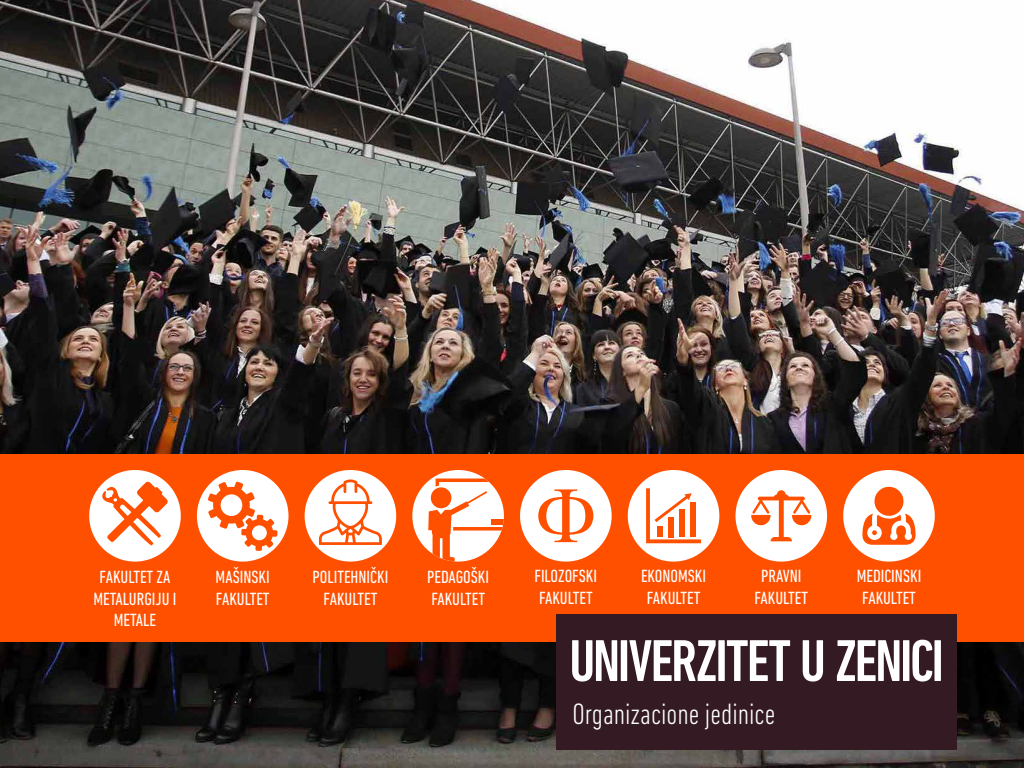
<style>
.page{position:relative;width:1024px;height:768px;background:#fff}
.page>*{position:absolute;margin:0;border:0;box-sizing:border-box;transform-origin:0 0}
.t1{font:500 condensed 60px "DIN Next LT Pro";letter-spacing:-.04em;color:#fff}
.t2{font:300 condensed 30px "DIN Next LT Pro";color:#fff}
.t3{font:condensed 18px/21.6px "DIN Next LT Pro";color:#fff;text-align:center}
</style>
<div class="page">
<img style="left:0;top:0;width:1024px;height:768px">
<div style="left:0;top:454px;width:1024px;height:188px;background:#ff5000"></div>
<div style="left:520px;top:470px;width:92px;height:92px;background:#fff;border-radius:50%"></div>
<div style="left:628px;top:470px;width:91px;height:92px;background:#fff;border-radius:50%"></div>
<div style="left:735px;top:470px;width:92px;height:92px;background:#fff;border-radius:50%"></div>
<div style="left:843px;top:470px;width:92px;height:92px;background:#fff;border-radius:50%"></div>
<svg style="left:538px;top:489px;width:55px;height:53px"></svg>
<svg style="left:646px;top:488px;width:55px;height:55px"></svg>
<svg style="left:751px;top:490px;width:60px;height:51px"></svg>
<svg style="left:862px;top:487px;width:54px;height:58px"></svg>
<div style="left:197px;top:470px;width:92px;height:92px;background:#fff;border-radius:50%"></div>
<svg style="left:208px;top:482px;width:69px;height:69px"></svg>
<div style="left:89px;top:470px;width:92px;height:92px;background:#fff;border-radius:50%"></div>
<svg style="left:102px;top:481px;width:66px;height:65px"></svg>
<div style="left:305px;top:470px;width:91px;height:92px;background:#fff;border-radius:50%"></div>
<div style="left:412px;top:470px;width:92px;height:92px;background:#fff;border-radius:50%"></div>
<svg style="left:428px;top:479px;width:76px;height:83px"></svg>
<svg style="left:319px;top:479px;width:63px;height:66px"></svg>
<div style="left:556px;top:614px;width:401px;height:135px;background:#341a23"></div>
<p class="t3" style="left:93px;top:566px;width:85px">FAKULTET ZA<br>METALURGIJU I<br>METALE</p>
<p class="t3" style="left:216px;top:566px;width:56px;text-align:left">MAŠINSKI<br>FAKULTET</p>
<p class="t3" style="left:534px;top:565px;width:64px;text-align:left">FILOZOFSKI<br>FAKULTET</p>
<p class="t3" style="left:641px;top:565px;width:67px">EKONOMSKI<br>FAKULTET</p>
<p class="t3" style="left:755px;top:565px;width:55px">PRAVNI<br>FAKULTET</p>
<p class="t3" style="left:857px;top:565px;width:66px">MEDICINSKI<br>FAKULTET</p>
<p class="t3" style="left:312px;top:566px;width:77px">POLITEHNIČKI<br>FAKULTET</p>
<p class="t3" style="left:427px;top:566px;width:64px;text-align:left">PEDAGOŠKI<br>FAKULTET</p>
<h1 class="t1" style="left:569px;top:627px;width:377px">UNIVERZITET U ZENICI</h1>
<h2 class="t2" style="left:573px;top:696px;width:204px">Organizacione jedinice</h2>
</div>
